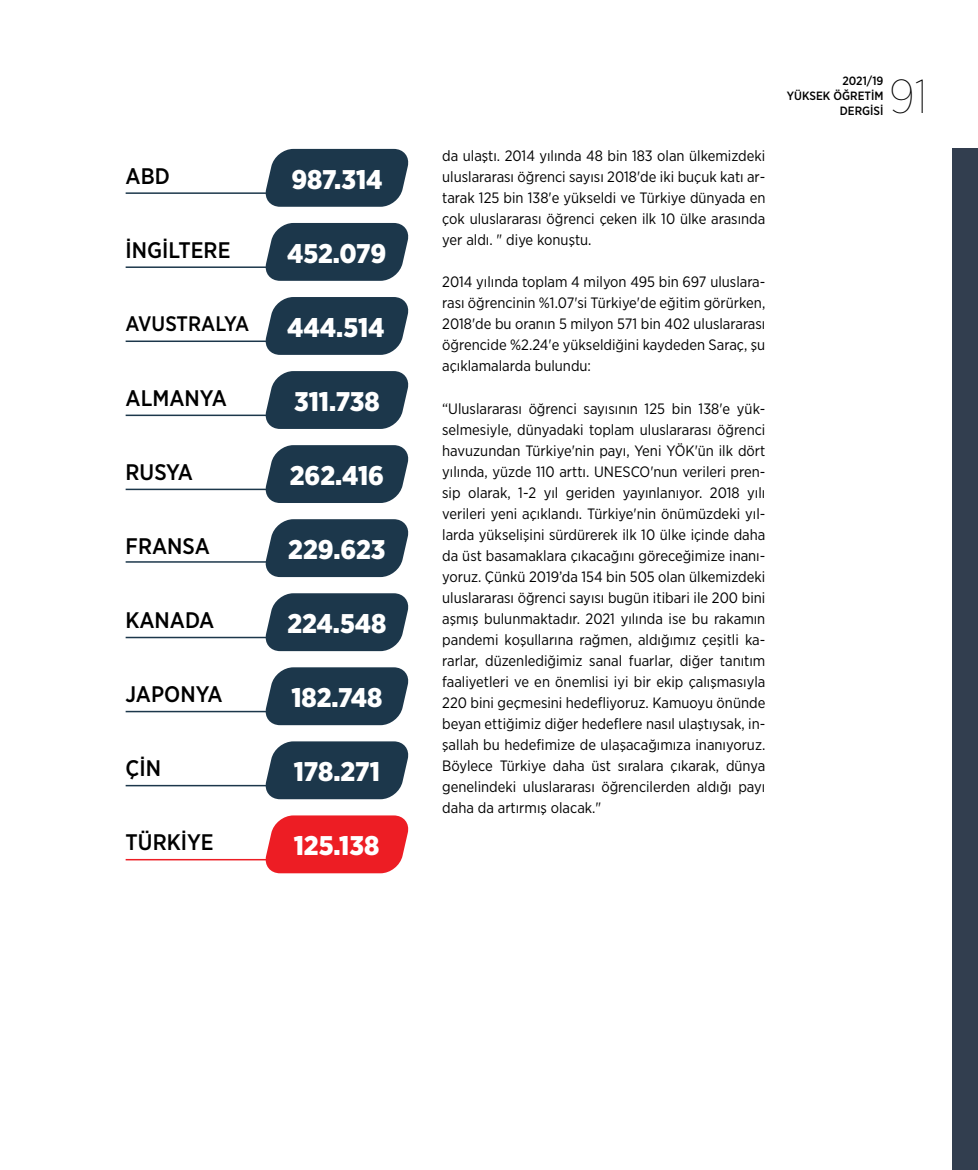
<style>
.page{position:relative;width:978px;height:1170px;background:#fff}
.page>*{position:absolute;margin:0;border:0;box-sizing:border-box;transform-origin:0 0}
.t1{font:100 47.4px "Gotham Narrow";color:#000}
.t2{font:900 27px "Gotham Narrow";color:#fff}
.t3{font:500 22.5px "Gotham Narrow";color:#000}
.t4{font:500 21px "Gotham Narrow";color:#000}
.t5{font:15px/21px "Gotham Narrow";color:#000;text-align:justify}
.t6{font:500 12px/15px "Gotham Narrow";color:#000;text-align:right}
</style>
<div class="page">
<div style="left:952px;top:149px;width:26px;height:1020px;background:#323e4f"></div>
<svg style="left:265px;top:149px;width:144px;height:58px;background:#30485a"></svg>
<hr style="left:126px;top:192px;width:162px;height:2px;background:#1c374b">
<svg style="left:265px;top:223px;width:144px;height:58px;background:#30485a"></svg>
<hr style="left:126px;top:266px;width:162px;height:2px;background:#1c374b">
<svg style="left:265px;top:297px;width:144px;height:58px;background:#2f485a"></svg>
<hr style="left:126px;top:340px;width:162px;height:2px;background:#1c374b">
<svg style="left:264px;top:371px;width:145px;height:58px;background:#31495b"></svg>
<hr style="left:126px;top:414px;width:162px;height:2px;background:#1c374b">
<svg style="left:264px;top:445px;width:145px;height:58px;background:#31495b"></svg>
<hr style="left:126px;top:488px;width:162px;height:2px;background:#1c374b">
<svg style="left:264px;top:519px;width:145px;height:58px;background:#31495b"></svg>
<hr style="left:126px;top:561px;width:162px;height:1px;background:#1c374b">
<svg style="left:264px;top:593px;width:145px;height:58px;background:#314a5c"></svg>
<hr style="left:126px;top:636px;width:162px;height:2px;background:#1c374b">
<svg style="left:264px;top:667px;width:145px;height:58px;background:#314a5c"></svg>
<hr style="left:126px;top:710px;width:162px;height:2px;background:#1c374b">
<svg style="left:264px;top:741px;width:145px;height:58px;background:#324a5c"></svg>
<hr style="left:126px;top:784px;width:162px;height:2px;background:#1c374b">
<svg style="left:264px;top:815px;width:145px;height:58px;background:#ee3339"></svg>
<hr style="left:126px;top:858px;width:162px;height:2px;background:#ed1d24">
<h3 class="t3" style="left:126px;top:162px;width:46px">ABD</h3>
<h2 class="t2" style="left:291px;top:161px;width:93px">987.314</h2>
<h3 class="t3" style="left:126px;top:236px;width:106px">İNGİLTERE</h3>
<h2 class="t2" style="left:287px;top:235px;width:101px">452.079</h2>
<h3 class="t4" style="left:126px;top:310px;width:125px">AVUSTRALYA</h3>
<h2 class="t2" style="left:287px;top:309px;width:99px">444.514</h2>
<h3 class="t3" style="left:126px;top:384px;width:103px">ALMANYA</h3>
<h2 class="t2" style="left:294px;top:383px;width:87px">311.738</h2>
<h3 class="t3" style="left:126px;top:458px;width:69px">RUSYA</h3>
<h2 class="t2" style="left:290px;top:457px;width:96px">262.416</h2>
<h3 class="t3" style="left:126px;top:532px;width:86px">FRANSA</h3>
<h2 class="t2" style="left:288px;top:531px;width:99px">229.623</h2>
<h3 class="t3" style="left:126px;top:606px;width:90px">KANADA</h3>
<h2 class="t2" style="left:287px;top:605px;width:101px">224.548</h2>
<h3 class="t3" style="left:126px;top:680px;width:98px">JAPONYA</h3>
<h2 class="t2" style="left:291px;top:679px;width:92px">182.748</h2>
<h3 class="t3" style="left:126px;top:754px;width:37px">ÇİN</h3>
<h2 class="t2" style="left:294px;top:753px;width:88px">178.271</h2>
<h3 class="t3" style="left:126px;top:828px;width:90px">TÜRKİYE</h3>
<h2 class="t2" style="left:294px;top:827px;width:87px">125.138</h2>
<p class="t5" style="left:442px;top:145px;width:325px">da ulaştı. 2014 yılında 48 bin 183 olan ülkemizdeki uluslararası öğrenci sayısı 2018'de iki buçuk katı ar&shy;tarak 125 bin 138'e yükseldi ve Türkiye dünyada en çok uluslararası öğrenci çeken ilk 10 ülke arasında yer aldı. " diye konuştu.</p>
<p class="t5" style="left:442px;top:271px;width:325px">2014 yılında toplam 4 milyon 495 bin 697 uluslara&shy;rası öğrencinin %1.07'si Türkiye'de eğitim görürken, 2018'de bu oranın 5 milyon 571 bin 402 uluslararası öğrencide %2.24'e yükseldiğini kaydeden Saraç, şu açıklamalarda bulundu:</p>
<p class="t5" style="left:442px;top:397px;width:325px">“Uluslararası öğrenci sayısının 125 bin 138'e yük&shy;selmesiyle, dünyadaki toplam uluslararası öğrenci havuzundan Türkiye'nin payı, Yeni YÖK'ün ilk dört yılında, yüzde 110 arttı. UNESCO'nun verileri pren&shy;sip olarak, 1-2 yıl geriden yayınlanıyor. 2018 yılı verileri yeni açıklandı. Türkiye'nin önümüzdeki yıl&shy;larda yükselişini sürdürerek ilk 10 ülke içinde daha da üst basamaklara çıkacağını göreceğimize inanı&shy;yoruz. Çünkü 2019’da 154 bin 505 olan ülkemizdeki uluslararası öğrenci sayısı bugün itibari ile 200 bini aşmış bulunmaktadır. 2021 yılında ise bu rakamın pandemi koşullarına rağmen, aldığımız çeşitli ka&shy;rarlar, düzenlediğimiz sanal fuarlar, diğer tanıtım faaliyetleri ve en önemlisi iyi bir ekip çalışmasıyla 220 bini geçmesini hedefliyoruz. Kamuoyu önünde beyan ettiğimiz diğer hedeflere nasıl ulaştıysak, in&shy;şallah bu hedefimize de ulaşacağımıza inanıyoruz.<br>Böylece Türkiye daha üst sıralara çıkarak, dünya genelindeki uluslararası öğrencilerden aldığı payı daha da artırmış olacak."</p>
<p class="t6" style="left:787px;top:73px;width:98px">2021/19<br>YÜKSEK ÖĞRETİM<br>DERGİSİ</p>
<h1 class="t1" style="left:889px;top:68px;width:40px">91</h1>
</div>
